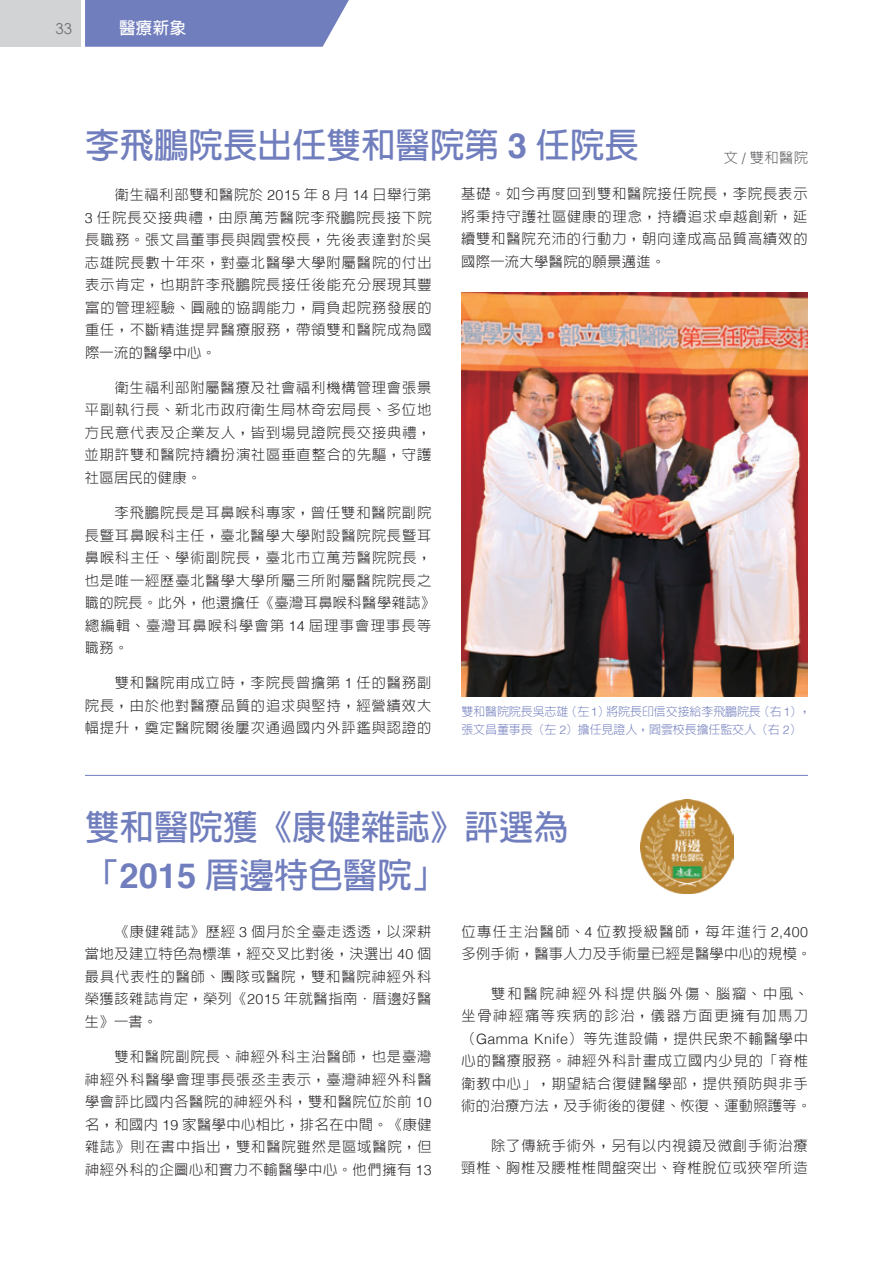
<style>
.page{position:relative;width:893px;height:1263px;background:#fff}
.page>*{position:absolute;margin:0;border:0;box-sizing:border-box;transform-origin:0 0}
.t1{font:700 34.5px/48px "AR Hei B5";color:#717ebd}
.t2{font:700 16.5px "AR Hei B5";color:#fff}
.t3{font:15px "Century Gothic";color:#6d6f71}
.t4{font:300 14.25px/22.5px "AR Hei B5";letter-spacing:.065em;color:#231f20;text-align:justify}
.t5{font:300 14.25px/22.5px "AR Hei B5";letter-spacing:.025em;color:#231f20}
.t6{font:300 14.25px "AR Hei B5";color:#58595b}
.t7{font:300 12px/18px "AR Hei B5";letter-spacing:-.01em;color:#717ebd}
.s1{font-family:"Helvetica"}
</style>
<div class="page">
<img style="left:461px;top:292px;width:347px;height:404px">
<img style="left:641px;top:800px;width:93px;height:93px">
<hr style="left:85px;top:775px;width:723px;height:1px;background:#717ebd">
<div style="left:0;top:0;width:81px;height:47px;background:#d1d3d4"></div>
<div style="left:85px;top:0;width:264px;height:47px;background:#717ebd"></div>
<p class="t3" style="left:56px;top:20px;width:18px">33</p>
<p class="t2" style="left:119px;top:19px;width:69px">醫療新象</p>
<h1 class="t1" style="left:85px;top:121px;width:555px">李飛鵬院長出任雙和醫院第 <span class="s1">3</span> 任院長</h1>
<p class="t6" style="left:724px;top:151px;width:86px">文 <span class="s1">/</span> 雙和醫院</p>
<p class="t4" style="left:85px;top:183px;width:348px;text-indent:30px">衛生福利部雙和醫院於 <span class="s1">2015</span> 年 <span class="s1">8</span> 月 <span class="s1">14</span> 日舉行第<span class="s1">3</span> 任院長交接典禮，由原萬芳醫院李飛鵬院長接下院長職務。張文昌董事長與閻雲校長，先後表達對於吳志雄院長數十年來，對臺北醫學大學附屬醫院的付出表示肯定，也期許李飛鵬院長接任後能充分展現其豐富的管理經驗、圓融的協調能力，肩負起院務發展的重任，不斷精進提昇醫療服務，帶領雙和醫院成為國際一流的醫學中心。</p>
<p class="t4" style="left:85px;top:376px;width:348px;text-indent:30px">衛生福利部附屬醫療及社會福利機構管理會張景平副執行長、新北市政府衛生局林奇宏局長、多位地方民意代表及企業友人，皆到場見證院長交接典禮，並期許雙和醫院持續扮演社區垂直整合的先驅，守護社區居民的健康。</p>
<p class="t4" style="left:85px;top:501px;width:352px;text-align:left;text-indent:30px">李飛鵬院長是耳鼻喉科專家，曾任雙和醫院副院長暨耳鼻喉科主任，臺北醫學大學附設醫院院長暨耳鼻喉科主任、學術副院長，臺北市立萬芳醫院院長，也是唯一經歷臺北醫學大學所屬三所附屬醫院院長之職的院長。此外，他還擔任《臺灣耳鼻喉科醫學雜誌》總編輯、臺灣耳鼻喉科學會第 <span class="s1">14</span> 屆理事會理事長等職務。</p>
<p class="t4" style="left:85px;top:672px;width:348px;text-indent:30px">雙和醫院甫成立時，李院長曾擔第 <span class="s1">1</span> 任的醫務副院長，由於他對醫療品質的追求與堅持，經營績效大幅提升，奠定醫院爾後屢次通過國內外評鑑與認證的</p>
<p class="t4" style="left:461px;top:182px;width:348px">基礎。如今再度回到雙和醫院接任院長，李院長表示將秉持守護社區健康的理念，持續追求卓越創新，延續雙和醫院充沛的行動力，朝向達成高品質高績效的國際一流大學醫院的願景邁進。</p>
<p class="t7" style="left:461px;top:702px;width:351px">雙和醫院院長吳志雄（左<span class="s1">1</span>）將院長印信交接給李飛鵬院長（右<span class="s1">1</span>），張文昌董事長（左 <span class="s1">2</span>）擔任見證人，閻雲校長擔任監交人（右 <span class="s1">2</span>）</p>
<h1 class="t1" style="left:85px;top:803px;width:484px">雙和醫院獲《康健雜誌》評選為「<span class="s1">2015</span> 厝邊特色醫院」</h1>
<p class="t4" style="left:85px;top:920px;width:348px;text-indent:30px">《康健雜誌》歷經 <span class="s1">3</span> 個月於全臺走透透，以深耕當地及建立特色為標準，經交叉比對後，決選出 <span class="s1">40</span> 個最具代表性的醫師、團隊或醫院，雙和醫院神經外科榮獲該雜誌肯定，榮列《<span class="s1">2015</span> 年就醫指南．厝邊好醫生》一書。</p>
<p class="t4" style="left:85px;top:1045px;width:348px;text-indent:30px">雙和醫院副院長、神經外科主治醫師，也是臺灣神經外科醫學會理事長張丞圭表示，臺灣神經外科醫學會評比國內各醫院的神經外科，雙和醫院位於前 <span class="s1">10</span>名，和國內 <span class="s1">19</span> 家醫學中心相比，排名在中間。《康健雜誌》則在書中指出，雙和醫院雖然是區域醫院，但神經外科的企圖心和實力不輸醫學中心。他們擁有 <span class="s1">13</span></p>
<p class="t5" style="left:461px;top:920px;width:352px">位專任主治醫師、<span class="s1">4</span> 位教授級醫師，每年進行 <span class="s1">2,400</span>多例手術，醫事人力及手術量已經是醫學中心的規模。</p>
<p class="t4" style="left:461px;top:982px;width:352px;text-align:left;text-indent:30px">雙和醫院神經外科提供腦外傷、腦瘤、中風、坐骨神經痛等疾病的診治，儀器方面更擁有加馬刀（<span class="s1">Gamma Knife</span>）等先進設備，提供民眾不輸醫學中心的醫療服務。神經外科計畫成立國內少見的「脊椎衛教中心」，期望結合復健醫學部，提供預防與非手術的治療方法，及手術後的復健、恢復、運動照護等。</p>
<p class="t4" style="left:461px;top:1134px;width:348px;text-align:right">除了傳統手術外，另有以內視鏡及微創手術治療<br>頸椎、胸椎及腰椎椎間盤突出、脊椎脫位或狹窄所造</p>
</div>
